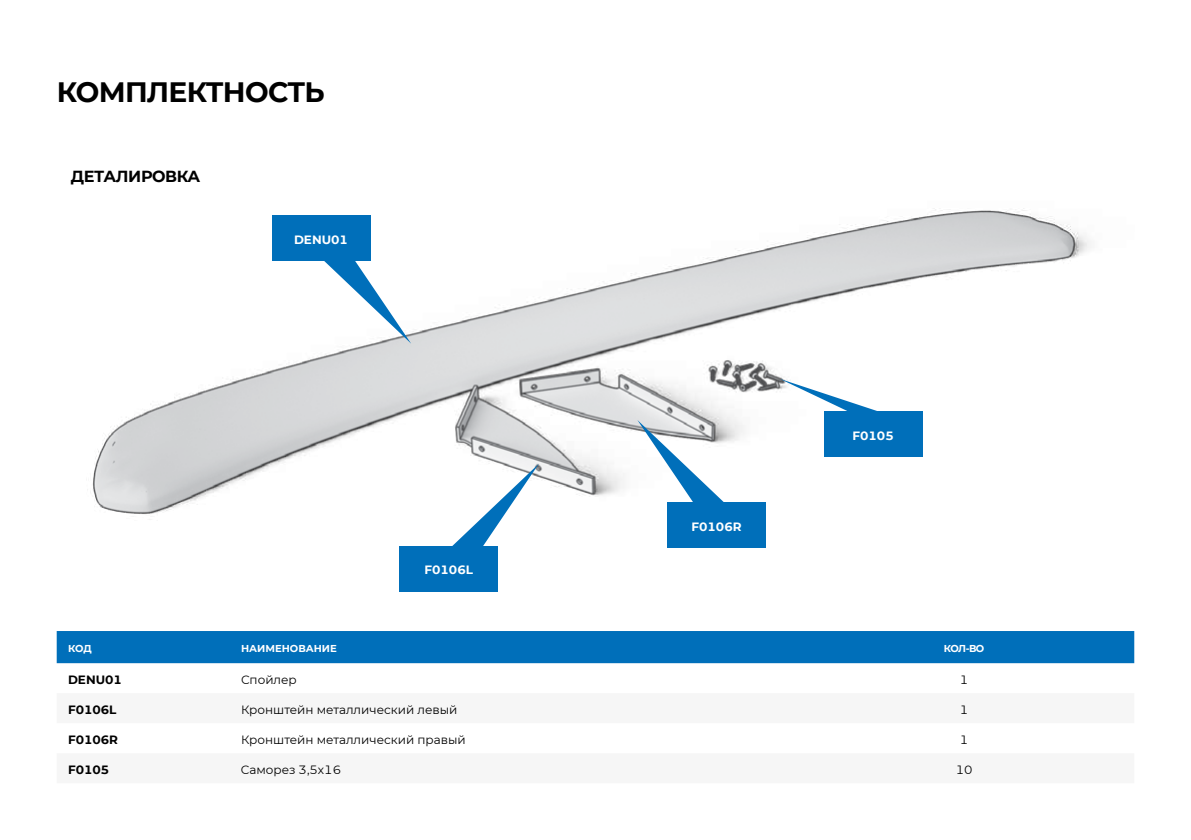
<style>
.page{position:relative;width:1191px;height:840px;background:#fff}
.page>*{position:absolute;margin:0;border:0;box-sizing:border-box;transform-origin:0 0}
.t1{font:700 28px "Montserrat";letter-spacing:-.025em;color:#000}
.t2{font:700 16px "Montserrat";letter-spacing:-.025em;color:#000}
.t3{font:12px "Montserrat";color:#000}
.t4{font:700 12px "Montserrat";color:#fff}
.t5{font:700 12px "Montserrat";color:#000}
.t6{font:700 10px "Montserrat";color:#fff}
</style>
<div class="page">
<img style="left:90px;top:208px;width:1001px;height:384px">
<div style="left:399px;top:545px;width:99px;height:46px;background:#006fba"></div>
<svg style="left:451px;top:463px;width:88px;height:83px"></svg>
<div style="left:57px;top:631px;width:1077px;height:31px;background:#006fba"></div>
<div style="left:667px;top:502px;width:98px;height:45px;background:#006fba"></div>
<svg style="left:637px;top:420px;width:88px;height:83px"></svg>
<div style="left:824px;top:411px;width:98px;height:45px;background:#006fba"></div>
<svg style="left:780px;top:378px;width:101px;height:34px"></svg>
<div style="left:272px;top:215px;width:98px;height:45px;background:#006fba"></div>
<svg style="left:323px;top:260px;width:88px;height:83px"></svg>
<h1 class="t1" style="left:57px;top:71px;width:270px">КОМПЛЕКТНОСТЬ</h1>
<h2 class="t2" style="left:71px;top:164px;width:131px">ДЕТАЛИРОВКА</h2>
<p class="t4" style="left:294px;top:230px;width:55px">DENU01</p>
<p class="t4" style="left:424px;top:561px;width:50px">F0106L</p>
<p class="t4" style="left:691px;top:517px;width:52px">F0106R</p>
<p class="t4" style="left:852px;top:427px;width:43px">F0105</p>
<p class="t6" style="left:68px;top:640px;width:25px">КОД</p>
<p class="t6" style="left:241px;top:640px;width:97px">НАИМЕНОВАНИЕ</p>
<p class="t6" style="left:944px;top:640px;width:42px">КОЛ-ВО</p>
<p class="t5" style="left:68px;top:670px;width:55px">DENU01</p>
<p class="t3" style="left:241px;top:671px;width:57px">Спойлер</p>
<p class="t3" style="left:960px;top:671px;width:10px">1</p>
<p class="t5" style="left:68px;top:700px;width:50px">F0106L</p>
<p class="t3" style="left:241px;top:701px;width:218px">Кронштейн металлический левый</p>
<p class="t3" style="left:960px;top:701px;width:10px">1</p>
<p class="t5" style="left:68px;top:730px;width:52px">F0106R</p>
<p class="t3" style="left:241px;top:731px;width:226px">Кронштейн металлический правый</p>
<p class="t3" style="left:960px;top:731px;width:10px">1</p>
<p class="t5" style="left:68px;top:760px;width:43px">F0105</p>
<p class="t3" style="left:241px;top:761px;width:102px">Саморез 3,5х16</p>
<p class="t3" style="left:955px;top:761px;width:18px">10</p>
</div>
